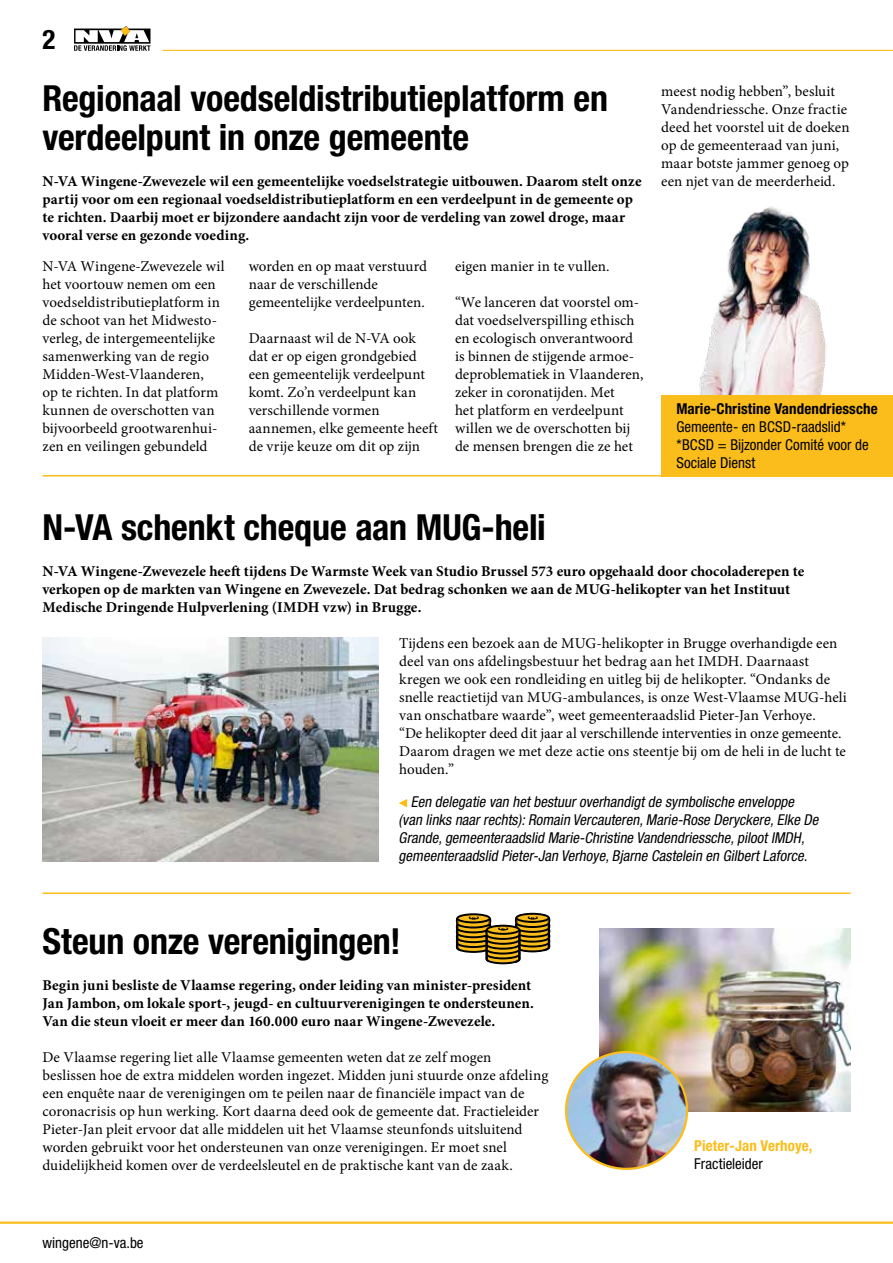
<style>
.page{position:relative;width:893px;height:1263px;background:#fff}
.page>*{position:absolute;margin:0;border:0;box-sizing:border-box;transform-origin:0 0}
.t1{font:700 condensed 36px/39px "Helvetica Neue LT Std";letter-spacing:-.005em;color:#000}
.t2{font:700 condensed 27px "Helvetica Neue LT Std";color:#000}
.t3{font:15px/18px "Minion Pro";color:#000}
.t4{font:700 15px/18px "Minion Pro";color:#000}
.t5{font:italic condensed 15px/18px "Helvetica Neue LT Std";color:#000}
.t6{font:condensed 15px/18px "Helvetica Neue LT Std";color:#000}
.t7{font:700 condensed 15px "Helvetica Neue LT Std";letter-spacing:.005em;color:#000}
.t8{font:700 condensed 15px "Helvetica Neue LT Std";letter-spacing:.005em;color:#fbbd1b}
.t9{font:700 condensed 13.8px "Helvetica Neue LT Std";color:#000;scale:.53 1}
</style>
<div class="page">
<hr style="left:163px;top:50px;width:730px;height:1px;background:#fbbd1b">
<img style="left:600px;top:928px;width:250px;height:184px">
<img style="left:43px;top:638px;width:335px;height:223px">
<svg style="left:399px;top:799px;width:8px;height:8px"></svg>
<hr style="left:43px;top:892px;width:808px;height:2px;background:#fbbd1b">
<hr style="left:43px;top:475px;width:808px;height:1px;background:#fbbd1b">
<img style="left:699px;top:206px;width:127px;height:189px">
<div style="left:662px;top:395px;width:231px;height:81px;background:#fbbd1b"></div>
<svg style="left:455px;top:913px;width:96px;height:51px"></svg>
<img style="left:566px;top:1052px;width:121px;height:117px">
<div style="left:565px;top:1051px;width:123px;height:119px;border:2px solid #fbbd1b;border-radius:50%"></div>
<svg style="left:0;top:1221px;width:893px;height:3px;background:#fbce58"></svg>
<svg style="left:74px;top:26px;width:76px;height:25px"></svg>
<h2 class="t2" style="left:43px;top:23px;width:14px">2</h2>
<h1 class="t1" style="left:43px;top:78px;width:567px">Regionaal voedseldistributieplatform en verdeelpunt in onze gemeente</h1>
<p class="t4" style="left:43px;top:172px;width:601px">N-VA Wingene-Zwevezele wil een gemeentelijke voedselstrategie uitbouwen. Daarom stelt onze partij voor om een regionaal voedseldistributieplatform en een verdeelpunt in de gemeente op te richten. Daarbij moet er bijzondere aandacht zijn voor de verdeling van zowel droge, maar vooral verse en gezonde voeding.</p>
<p class="t3" style="left:43px;top:257px;width:184px">N-VA Wingene-Zwevezele wil het voortouw nemen om een voedseldistributieplatform in de schoot van het Midwesto&shy;verleg, de intergemeentelijke samenwerking van de regio<br>Midden-West-Vlaanderen,<br>op te richten. In dat platform kunnen de overschotten van bijvoorbeeld grootwarenhui&shy;zen en veilingen gebundeld</p>
<p class="t3" style="left:249px;top:257px;width:180px">worden en op maat verstuurd naar de verschillende gemeentelijke verdeelpunten.</p>
<p class="t3" style="left:455px;top:257px;width:156px">eigen manier in te vullen.</p>
<p class="t3" style="left:455px;top:293px;width:190px">“We lanceren dat voorstel om&shy;dat voedselverspilling ethisch en ecologisch onverantwoord is binnen de stijgende armoe&shy;deproblematiek in Vlaanderen, zeker in coronatijden. Met<br>het platform en verdeelpunt willen we de overschotten bij de mensen brengen die ze het</p>
<p class="t3" style="left:249px;top:329px;width:191px">Daarnaast wil de N-VA ook dat er op eigen grondgebied een gemeentelijk verdeelpunt komt. Zo’n verdeelpunt kan verschillende vormen aannemen, elke gemeente heeft de vrije keuze om dit op zijn</p>
<p class="t3" style="left:661px;top:82px;width:190px">meest nodig hebben”, besluit<br>Vandendriessche. Onze fractie deed het voorstel uit de doeken op de gemeenteraad van juni, maar botste jammer genoeg op een njet van de meerderheid.</p>
<p class="t7" style="left:676px;top:400px;width:203px">Marie-Christine Vandendriessche</p>
<p class="t6" style="left:676px;top:418px;width:194px">Gemeente- en BCSD-raadslid* *BCSD = Bijzonder Comité voor de<br>Sociale Dienst</p>
<h1 class="t1" style="left:43px;top:507px;width:505px">N-VA schenkt cheque aan MUG-heli</h1>
<p class="t4" style="left:43px;top:562px;width:763px">N-VA Wingene-Zwevezele heeft tijdens De Warmste Week van Studio Brussel 573 euro opgehaald door chocoladerepen te verkopen op de markten van Wingene en Zwevezele. Dat bedrag schonken we aan de MUG-helikopter van het Instituut<br>Medische Dringende Hulpverlening (IMDH vzw) in Brugge.</p>
<p class="t3" style="left:399px;top:634px;width:449px">Tijdens een bezoek aan de MUG-helikopter in Brugge overhandigde een deel van ons afdelingsbestuur het bedrag aan het IMDH. Daarnaast kregen we ook een rondleiding en uitleg bij de helikopter. “Ondanks de snelle reactietijd van MUG-ambulances, is onze West-Vlaamse MUG-heli van onschatbare waarde”, weet gemeenteraadslid Pieter-Jan Verhoye.<br>“De helikopter deed dit jaar al verschillende interventies in onze gemeente.<br>Daarom dragen we met deze actie ons steentje bij om de heli in de lucht te houden.”</p>
<p class="t5" style="left:399px;top:793px;width:424px;text-indent:12px">Een delegatie van hetbestuuroverhandigtde symbolische enveloppe (van links naarrechts):Romain Vercauteren,Marie-Rose Deryckere,Elke De Grande,gemeenteraadslid Marie-Christine Vandendriessche,pilootIMDH, gemeenteraadslid Pieter-Jan Verhoye,Bjarne Castelein en GilbertLaforce.</p>
<p class="t9" style="left:465px;top:920px;width:8px;rotate:-90deg">€</p>
<p class="t9" style="left:524px;top:919px;width:8px;rotate:-90deg">€</p>
<p class="t9" style="left:495px;top:931px;width:8px;rotate:-90deg">€</p>
<h1 class="t1" style="left:43px;top:921px;width:360px">Steun onze verenigingen!</h1>
<p class="t4" style="left:43px;top:976px;width:493px">Begin juni besliste de Vlaamse regering, onder leiding van minister-president<br>Jan Jambon, om lokale sport-, jeugd- en cultuurverenigingen te ondersteunen.<br>Van die steun vloeit er meer dan 160.000 euro naar Wingene-Zwevezele.</p>
<p class="t3" style="left:43px;top:1048px;width:507px">De Vlaamse regering liet alle Vlaamse gemeenten weten dat ze zelf mogen beslissen hoe de extra middelen worden ingezet. Midden juni stuurde onze afdeling een enquête naar de verenigingen om te peilen naar de financiële impact van de coronacrisis op hun werking. Kort daarna deed ook de gemeente dat. Fractieleider Pieter-Jan pleit ervoor dat alle middelen uit het Vlaamse steunfonds uitsluitend worden gebruikt voor het ondersteunen van onze verenigingen. Er moet snel duidelijkheid komen over de verdeelsleutel en de praktische kant van de zaak.</p>
<p class="t6" style="left:43px;top:1234px;width:103px">wingene@n-va.be</p>
<p class="t8" style="left:694px;top:1137px;width:119px">Pieter-Jan Verhoye,</p>
<p class="t6" style="left:694px;top:1155px;width:70px">Fractieleider</p>
</div>
